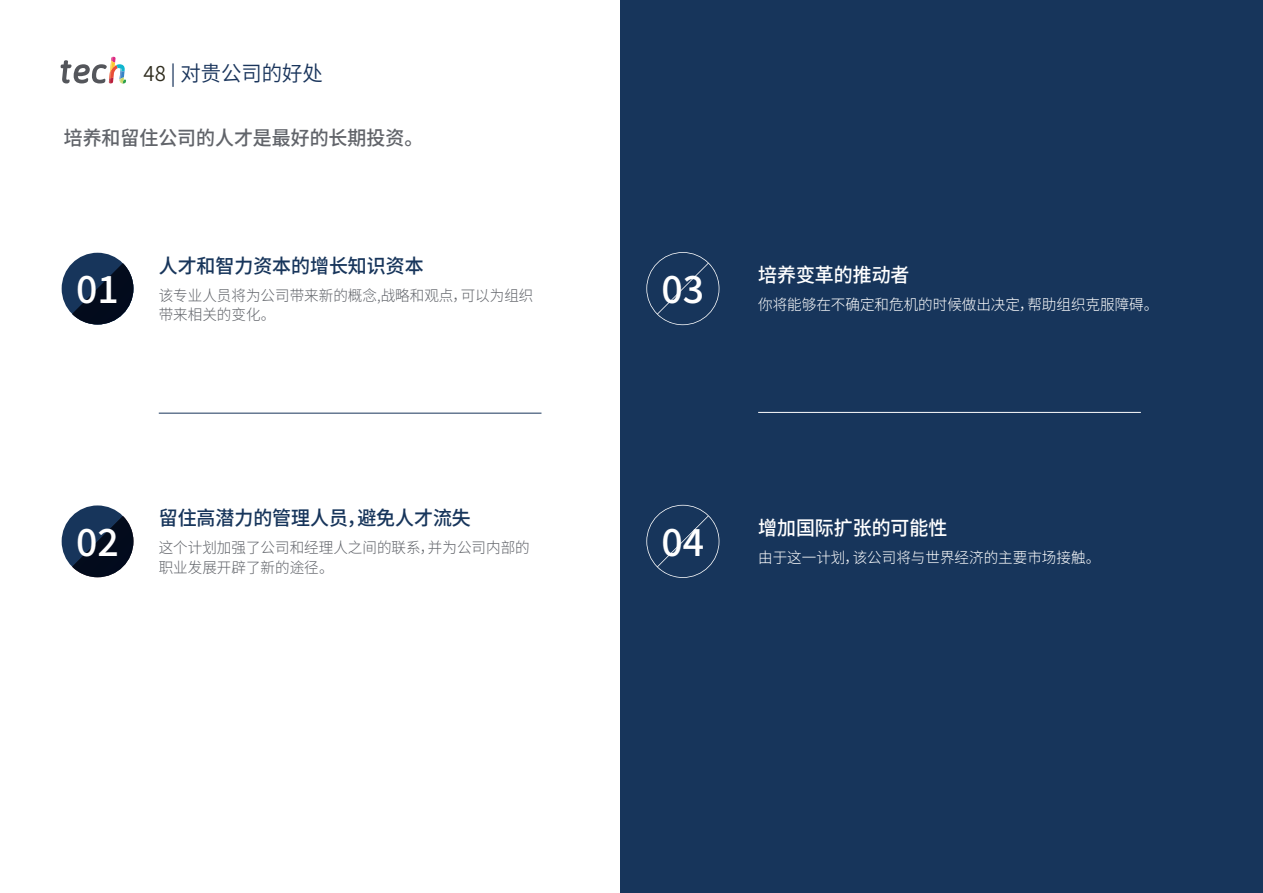
<style>
.page{position:relative;width:1263px;height:893px;background:#fff}
.page>*{position:absolute;margin:0;border:0;box-sizing:border-box;transform-origin:0 0}
.t1{font:500 37.5px "Source Han Sans CN";color:#fff}
.t2{font:21px "Source Han Sans CN";color:#1a355c}
.t3{font:500 19.5px "Source Han Sans CN";color:#17355b}
.t4{font:500 19.5px "Source Han Sans CN";color:#61646a}
.t5{font:500 19.5px "Source Han Sans CN";color:#fff}
.t6{font:300 15px/19.5px "Source Han Sans CN";color:#61646a}
.t7{font:300 15px "Source Han Sans CN";color:#fff}
.s1{color:#312e20}
</style>
<div class="page">
<div style="left:621px;top:0;width:642px;height:893px;background:#17355b"></div>
<hr style="left:159px;top:413px;width:382px;height:1px;background:#17355b">
<hr style="left:758px;top:412px;width:383px;height:1px;background:#fff">
<svg style="left:646px;top:505px;width:73px;height:73px"></svg>
<svg style="left:646px;top:252px;width:73px;height:73px"></svg>
<svg style="left:61px;top:57px;width:65px;height:27px"></svg>
<div style="left:62px;top:253px;width:71px;height:71px;background:#17355b;border-radius:50%"></div>
<svg style="left:72px;top:263px;width:61px;height:61px"></svg>
<div style="left:62px;top:505px;width:71px;height:72px;background:#17355b;border-radius:50%"></div>
<svg style="left:72px;top:516px;width:61px;height:61px"></svg>
<h2 class="t2" style="left:144px;top:61px;width:181px"><span class="s1">48</span> | 对贵公司的好处</h2>
<h3 class="t4" style="left:64px;top:127px;width:361px">培养和留住公司的人才是最好的长期投资。</h3>
<h1 class="t1" style="left:76px;top:268px;width:44px">01</h1>
<h3 class="t3" style="left:159px;top:254px;width:266px">人才和智力资本的增长知识资本</h3>
<p class="t6" style="left:159px;top:286px;width:376px">该专业人员将为公司带来新的概念,战略和观点，可以为组织带来相关的变化。</p>
<h1 class="t1" style="left:76px;top:521px;width:44px">02</h1>
<h3 class="t3" style="left:159px;top:507px;width:314px">留住高潜力的管理人员，避免人才流失</h3>
<p class="t6" style="left:159px;top:538px;width:373px">这个计划加强了公司和经理人之间的联系，并为公司内部的职业发展开辟了新的途径。</p>
<h1 class="t1" style="left:661px;top:268px;width:44px">03</h1>
<h3 class="t5" style="left:758px;top:264px;width:153px">培养变革的推动者</h3>
<p class="t7" style="left:758px;top:296px;width:402px">你将能够在不确定和危机的时候做出决定，帮助组织克服障碍。</p>
<h1 class="t1" style="left:661px;top:521px;width:44px">04</h1>
<h3 class="t5" style="left:758px;top:517px;width:191px">增加国际扩张的可能性</h3>
<p class="t7" style="left:758px;top:549px;width:344px">由于这一计划，该公司将与世界经济的主要市场接触。</p>
</div>
